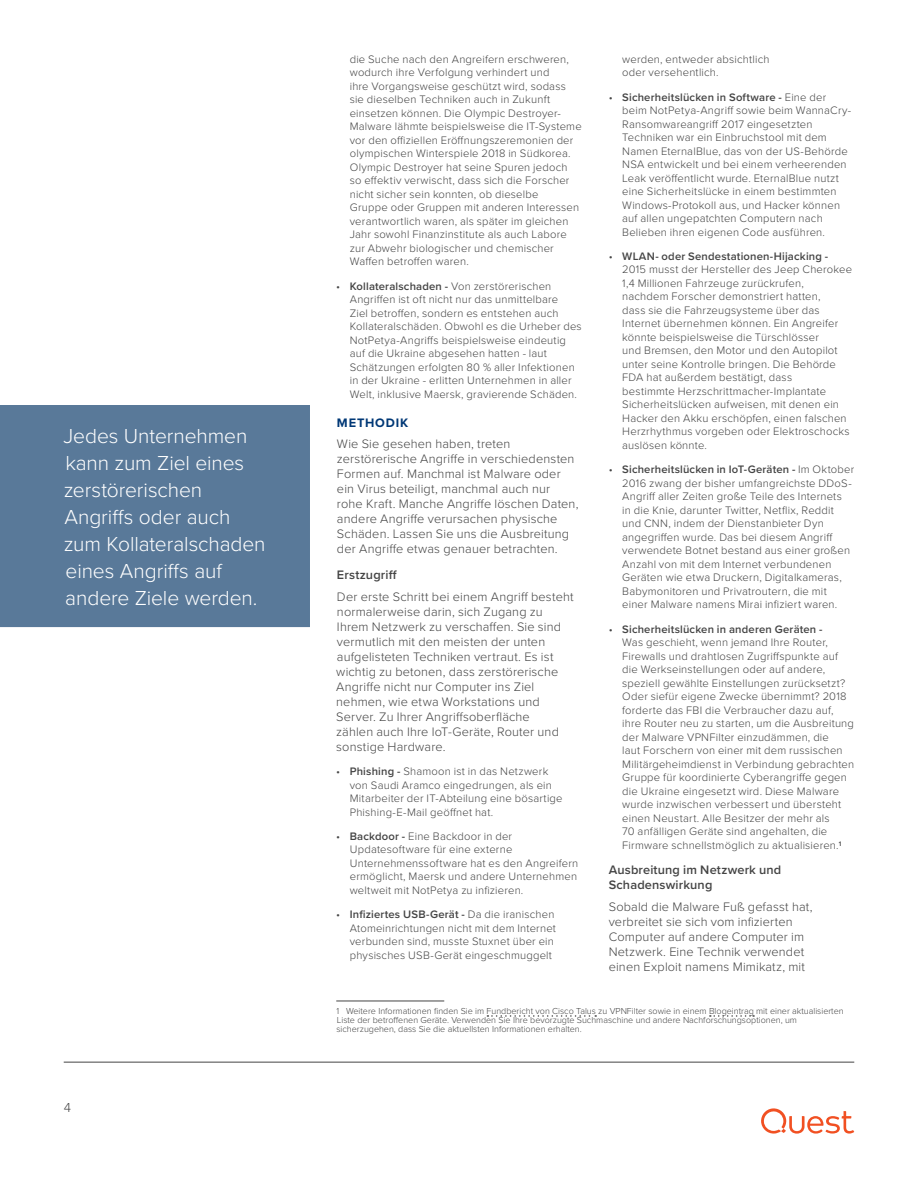
<style>
.page{position:relative;width:918px;height:1188px;background:#fff}
.page>*{position:absolute;margin:0;border:0;box-sizing:border-box;transform-origin:0 0}
.Callout_Box_Medium{font:300 21px/27px "Proxima Nova";letter-spacing:-.005em;color:#fff}
.t1{font:300 13.5px "Proxima Nova";color:#444}
.Body{font:300 12.75px/15px "Proxima Nova";letter-spacing:.01em;color:#444}
.Section_Heading_2{font:600 12.75px/15px "Proxima Nova";letter-spacing:.015em;color:#444}
.Section_Heading_1{font:700 12.75px "Proxima Nova";letter-spacing:.065em;color:#003876}
.t2{font:300 11.25px/13.5px "Proxima Nova";letter-spacing:.015em;color:#444}
.Footer_Citation{font:300 9px/9px "Proxima Nova";color:#444}
.s1{font-weight:600}
</style>
<div class="page">
<hr style="left:64px;top:1062px;width:790px;height:1px;background:#444">
<svg style="left:761px;top:1108px;width:93px;height:26px"></svg>
<hr style="left:336px;top:1001px;width:108px;height:1px;background:#444">
<svg style="left:487px;top:1015px;width:109px;height:2px"></svg>
<svg style="left:710px;top:1015px;width:44px;height:2px"></svg>
<div style="left:1px;top:406px;width:308px;height:220px;background:#597999"></div>
<div style="left:0;top:405px;width:310px;height:222px;border:2px solid #597999"></div>
<p class="Callout_Box_Medium" style="left:63px;top:422px;width:204px">Jedes Unternehmen kann zum Ziel eines zerstörerischen<br>Angriffs oder auch zum Kollateralschaden eines Angriffs auf andere Ziele werden.</p>
<p class="t1" style="left:64px;top:1098px;width:9px">4</p>
<p class="t2" style="left:350px;top:52px;width:233px">die Suche nach den Angreifern erschweren, wodurch ihre Verfolgung verhindert und<br>ihre Vorgangsweise geschützt wird, sodass sie dieselben Techniken auch in Zukunft einsetzen können. Die Olympic Destroyer-Malware lähmte beispielsweise die IT-Systeme vor den offiziellen Eröffnungszeremonien der olympischen Winterspiele 2018 in Südkorea.<br>Olympic Destroyer hat seine Spuren jedoch so effektiv verwischt, dass sich die Forscher nicht sicher sein konnten, ob dieselbe<br>Gruppe oder Gruppen mit anderen Interessen verantwortlich waren, als später im gleichen Jahr sowohl Finanzinstitute als auch Labore zur Abwehr biologischer und chemischer Waffen betroffen waren.</p>
<p class="t2" style="left:350px;top:279px;width:234px;text-indent:-14px">• <span class="s1">Kollateralschaden -</span> Von zerstörerischen Angriffen ist oft nicht nur das unmittelbare<br>Ziel betroffen, sondern es entstehen auch Kollateralschäden. Obwohl es die Urheber des NotPetya-Angriffs beispielsweise eindeutig auf die Ukraine abgesehen hatten - laut Schätzungen erfolgten 80 % aller Infektionen in der Ukraine - erlitten Unternehmen in aller Welt, inklusive Maersk, gravierende Schäden.</p>
<p class="Section_Heading_1" style="left:337px;top:413px;width:73px">METHODIK</p>
<p class="Body" style="left:337px;top:436px;width:243px">Wie Sie gesehen haben, treten zerstörerische Angriffe in verschiedensten Formen auf. Manchmal ist Malware oder ein Virus beteiligt, manchmal auch nur rohe Kraft. Manche Angriffe löschen Daten, andere Angriffe verursachen physische Schäden. Lassen Sie uns die Ausbreitung der Angriffe etwas genauer betrachten.</p>
<p class="Section_Heading_2" style="left:337px;top:567px;width:61px">Erstzugriff</p>
<p class="Body" style="left:336px;top:588px;width:239px">Der erste Schritt bei einem Angriff besteht normalerweise darin, sich Zugang zu Ihrem Netzwerk zu verschaffen. Sie sind vermutlich mit den meisten der unten aufgelisteten Techniken vertraut. Es ist wichtig zu betonen, dass zerstörerische Angriffe nicht nur Computer ins Ziel nehmen, wie etwa Workstations und Server. Zu Ihrer Angriffsoberfläche<br>zählen auch Ihre IoT-Geräte, Router und sonstige Hardware.</p>
<p class="t2" style="left:350px;top:764px;width:214px;text-indent:-14px">• <span class="s1">Phishing -</span> Shamoon ist in das Netzwerk von Saudi Aramco eingedrungen, als ein Mitarbeiter der IT-Abteilung eine bösartige Phishing-E-Mail geöffnet hat.</p>
<p class="t2" style="left:350px;top:829px;width:230px;text-indent:-14px">• <span class="s1">Backdoor -</span> Eine Backdoor in der Updatesoftware für eine externe Unternehmenssoftware hat es den Angreifern ermöglicht, Maersk und andere Unternehmen weltweit mit NotPetya zu infizieren.</p>
<p class="t2" style="left:350px;top:907px;width:208px;text-indent:-14px">• <span class="s1">Infiziertes USB-Gerät -</span> Da die iranischen Atomeinrichtungen nicht mit dem Internet verbunden sind, musste Stuxnet über ein physisches USB-Gerät eingeschmuggelt</p>
<p class="t2" style="left:622px;top:52px;width:149px">werden, entweder absichtlich oder versehentlich.</p>
<p class="t2" style="left:622px;top:90px;width:231px;text-indent:-14px">• <span class="s1">Sicherheitslücken in Software -</span> Eine der beim NotPetya-Angriff sowie beim WannaCry-Ransomwareangriff 2017 eingesetzten Techniken war ein Einbruchstool mit dem Namen EternalBlue, das von der US-Behörde NSA entwickelt und bei einem verheerenden Leak veröffentlicht wurde. EternalBlue nutzt eine Sicherheitslücke in einem bestimmten Windows-Protokoll aus, und Hacker können auf allen ungepatchten Computern nach Belieben ihren eigenen Code ausführen.</p>
<p class="t2" style="left:622px;top:249px;width:231px;text-indent:-14px">• <span class="s1">WLAN- oder Sendestationen-Hijacking - </span>2015 musst der Hersteller des Jeep Cherokee 1,4 Millionen Fahrzeuge zurückrufen, nachdem Forscher demonstriert hatten,<br>dass sie die Fahrzeugsysteme über das Internet übernehmen können. Ein Angreifer könnte beispielsweise die Türschlösser<br>und Bremsen, den Motor und den Autopilot unter seine Kontrolle bringen. Die Behörde FDA hat außerdem bestätigt, dass<br>bestimmte Herzschrittmacher-Implantate Sicherheitslücken aufweisen, mit denen ein Hacker den Akku erschöpfen, einen falschen Herzrhythmus vorgeben oder Elektroschocks auslösen könnte.</p>
<p class="t2" style="left:622px;top:462px;width:234px;text-indent:-14px">• <span class="s1">Sicherheitslücken in IoT-Geräten -</span> Im Oktober 2016 zwang der bisher umfangreichste DDoS-Angriff aller Zeiten große Teile des Internets<br>in die Knie, darunter Twitter, Netflix, Reddit und CNN, indem der Dienstanbieter Dyn angegriffen wurde. Das bei diesem Angriff verwendete Botnet bestand aus einer großen Anzahl von mit dem Internet verbundenen Geräten wie etwa Druckern, Digitalkameras, Babymonitoren und Privatroutern, die mit einer Malware namens Mirai infiziert waren.</p>
<p class="t2" style="left:622px;top:622px;width:233px;text-indent:-14px">• <span class="s1">Sicherheitslücken in anderen Geräten -<br></span>Was geschieht, wenn jemand Ihre Router, Firewalls und drahtlosen Zugriffspunkte auf die Werkseinstellungen oder auf andere, speziell gewählte Einstellungen zurücksetzt?<br>Oder siefür eigene Zwecke übernimmt? 2018 forderte das FBI die Verbraucher dazu auf, ihre Router neu zu starten, um die Ausbreitung der Malware VPNFilter einzudämmen, die<br>laut Forschern von einer mit dem russischen Militärgeheimdienst in Verbindung gebrachten Gruppe für koordinierte Cyberangriffe gegen die Ukraine eingesetzt wird. Diese Malware wurde inzwischen verbessert und übersteht einen Neustart. Alle Besitzer der mehr als<br>70 anfälligen Geräte sind angehalten, die Firmware schnellstmöglich zu aktualisieren.<sup>1</sup></p>
<p class="Section_Heading_2" style="left:609px;top:862px;width:174px">Ausbreitung im Netzwerk und<br>Schadenswirkung</p>
<p class="Body" style="left:609px;top:899px;width:205px">Sobald die Malware Fuß gefasst hat, verbreitet sie sich vom infizierten Computer auf andere Computer im Netzwerk. Eine Technik verwendet einen Exploit namens Mimikatz, mit</p>
<p class="Footer_Citation" style="left:336px;top:1007px;width:509px">1 Weitere Informationen finden Sie im Fundbericht von Cisco Talus zu VPNFilter sowie in einem Blogeintrag mit einer aktualisierten<br>Liste der betroffenen Geräte. Verwenden Sie Ihre bevorzugte Suchmaschine und andere Nachforschungsoptionen, um sicherzugehen, dass Sie die aktuellsten Informationen erhalten.</p>
</div>
